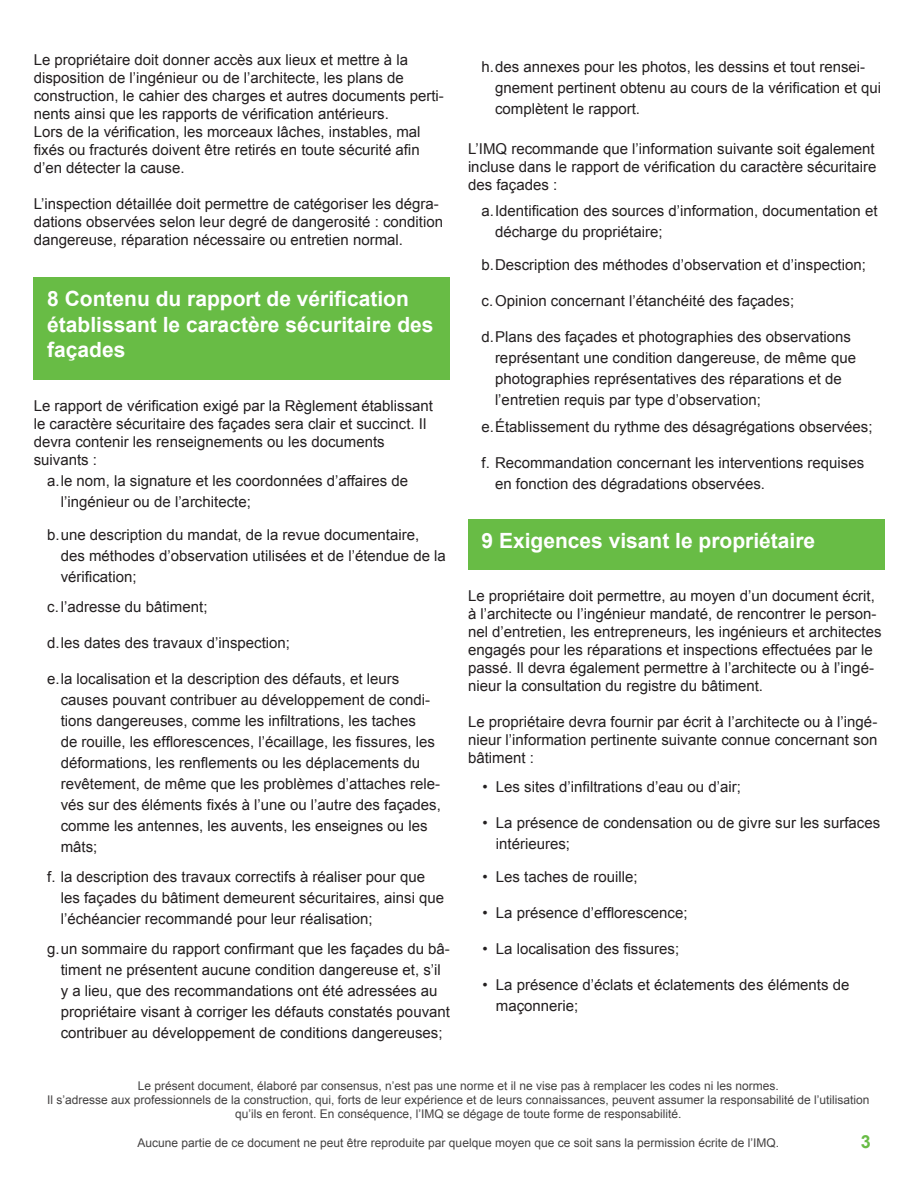
<style>
.page{position:relative;width:918px;height:1188px;background:#fff}
.page>*{position:absolute;margin:0;border:0;box-sizing:border-box;transform-origin:0 0}
.t1{font:700 21px/25.2px "Arial";color:#fff}
.t2{font:700 18px "Arial";color:#68bc45}
.t3{font:15px/21px "Arial";color:#231f20}
.t4{font:12px/14.4px "Arial";color:#434141;text-align:center}
</style>
<div class="page">
<div style="left:468px;top:519px;width:416px;height:50px;background:#68bc45"></div>
<div style="left:34px;top:278px;width:416px;height:102px;background:#68bc45"></div>
<p class="t3" style="left:34px;top:51px;width:412px;line-height:18px">Le propriétaire doit donner accès aux lieux et mettre à la disposition de l’ingénieur ou de l’architecte, les plans de construction, le cahier des charges et autres documents perti&shy;nents ainsi que les rapports de vérification antérieurs.<br>Lors de la vérification, les morceaux lâches, instables, mal fixés ou fracturés doivent être retirés en toute sécurité afin d’en détecter la cause.</p>
<p class="t3" style="left:34px;top:195px;width:411px;line-height:18px">L’inspection détaillée doit permettre de catégoriser les dégra&shy;dations observées selon leur degré de dangerosité : condition dangereuse, réparation nécessaire ou entretien normal.</p>
<h1 class="t1" style="left:47px;top:287px;width:388px">8 Contenu du rapport de vérification établissant le caractère sécuritaire des façades</h1>
<p class="t3" style="left:34px;top:397px;width:401px;line-height:18px">Le rapport de vérification exigé par la Règlement établissant le caractère sécuritaire des façades sera clair et succinct. Il devra contenir les renseignements ou les documents suivants :</p>
<p class="t3" style="left:61px;top:470px;width:349px;text-indent:-14px">a.le nom, la signature et les coordonnées d’affaires de l’ingénieur ou de l’architecte;</p>
<p class="t3" style="left:61px;top:524px;width:387px;text-indent:-14px">b.une description du mandat, de la revue documentaire, des méthodes d’observation utilisées et de l’étendue de la vérification;</p>
<p class="t3" style="left:47px;top:596px;width:162px">c.l’adresse du bâtiment;</p>
<p class="t3" style="left:47px;top:632px;width:244px">d.les dates des travaux d’inspection;</p>
<p class="t3" style="left:61px;top:668px;width:382px;text-indent:-14px">e.la localisation et la description des défauts, et leurs causes pouvant contribuer au développement de condi&shy;tions dangereuses, comme les infiltrations, les taches<br>de rouille, les efflorescences, l’écaillage, les fissures, les déformations, les renflements ou les déplacements du revêtement, de même que les problèmes d’attaches rele&shy;vés sur des éléments fixés à l’une ou l’autre des façades, comme les antennes, les auvents, les enseignes ou les mâts;</p>
<p class="t3" style="left:61px;top:866px;width:385px;text-indent:-14px">f. la description des travaux correctifs à réaliser pour que les façades du bâtiment demeurent sécuritaires, ainsi que l’échéancier recommandé pour leur réalisation;</p>
<p class="t3" style="left:61px;top:938px;width:391px;text-indent:-14px">g.un sommaire du rapport confirmant que les façades du bâ&shy;timent ne présentent aucune condition dangereuse et, s’il y a lieu, que des recommandations ont été adressées au propriétaire visant à corriger les défauts constatés pouvant contribuer au développement de conditions dangereuses;</p>
<p class="t3" style="left:495px;top:56px;width:388px;text-indent:-14px">h.des annexes pour les photos, les dessins et tout rensei&shy;gnement pertinent obtenu au cours de la vérification et qui complètent le rapport.</p>
<p class="t3" style="left:468px;top:140px;width:410px;line-height:18px;text-align:justify">L’IMQ recommande que l’information suivante soit également incluse dans le rapport de vérification du caractère sécuritaire des façades :</p>
<p class="t3" style="left:495px;top:200px;width:384px;text-indent:-14px">a.Identification des sources d’information, documentation et décharge du propriétaire;</p>
<p class="t3" style="left:482px;top:254px;width:386px">b.Description des méthodes d’observation et d’inspection;</p>
<p class="t3" style="left:482px;top:290px;width:314px">c.Opinion concernant l’étanchéité des façades;</p>
<p class="t3" style="left:495px;top:326px;width:363px;text-indent:-14px">d.Plans des façades et photographies des observations représentant une condition dangereuse, de même que photographies représentatives des réparations et de l’entretien requis par type d’observation;</p>
<p class="t3" style="left:482px;top:416px;width:393px">e.Établissement du rythme des désagrégations observées;</p>
<p class="t3" style="left:495px;top:452px;width:371px;text-indent:-14px">f. Recommandation concernant les interventions requises en fonction des dégradations observées.</p>
<h1 class="t1" style="left:482px;top:528px;width:335px">9 Exigences visant le propriétaire</h1>
<p class="t3" style="left:468px;top:587px;width:415px;line-height:18px">Le propriétaire doit permettre, au moyen d’un document écrit, à l’architecte ou l’ingénieur mandaté, de rencontrer le person&shy;nel d’entretien, les entrepreneurs, les ingénieurs et architectes engagés pour les réparations et inspections effectuées par le passé. Il devra également permettre à l’architecte ou à l’ingé&shy;nieur la consultation du registre du bâtiment.</p>
<p class="t3" style="left:468px;top:713px;width:411px;line-height:18px;text-align:justify">Le propriétaire devra fournir par écrit à l’architecte ou à l’ingé&shy;nieur l’information pertinente suivante connue concernant son bâtiment :</p>
<p class="t3" style="left:482px;top:776px;width:260px">• Les sites d’infiltrations d’eau ou d’air;</p>
<p class="t3" style="left:496px;top:812px;width:386px;text-indent:-14px">• La présence de condensation ou de givre sur les surfaces intérieures;</p>
<p class="t3" style="left:482px;top:866px;width:157px">• Les taches de rouille;</p>
<p class="t3" style="left:482px;top:902px;width:207px">• La présence d’efflorescence;</p>
<p class="t3" style="left:482px;top:938px;width:198px">• La localisation des fissures;</p>
<p class="t3" style="left:496px;top:974px;width:355px;text-indent:-14px">• La présence d’éclats et éclatements des éléments de maçonnerie;</p>
<p class="t4" style="left:47px;top:1078px;width:824px">Le présent document, élaboré par consensus, n’est pas une norme et il ne vise pas à remplacer les codes ni les normes.<br>Il s’adresse aux professionnels de la construction, qui, forts de leur expérience et de leurs connaissances, peuvent assumer la responsabilité de l’utilisation qu’ils en feront. En conséquence, l’IMQ se dégage de toute forme de responsabilité.</p>
<p class="t4" style="left:137px;top:1136px;width:643px">Aucune partie de ce document ne peut être reproduite par quelque moyen que ce soit sans la permission écrite de l’IMQ.</p>
<p class="t2" style="left:861px;top:1130px;width:12px">3</p>
</div>
